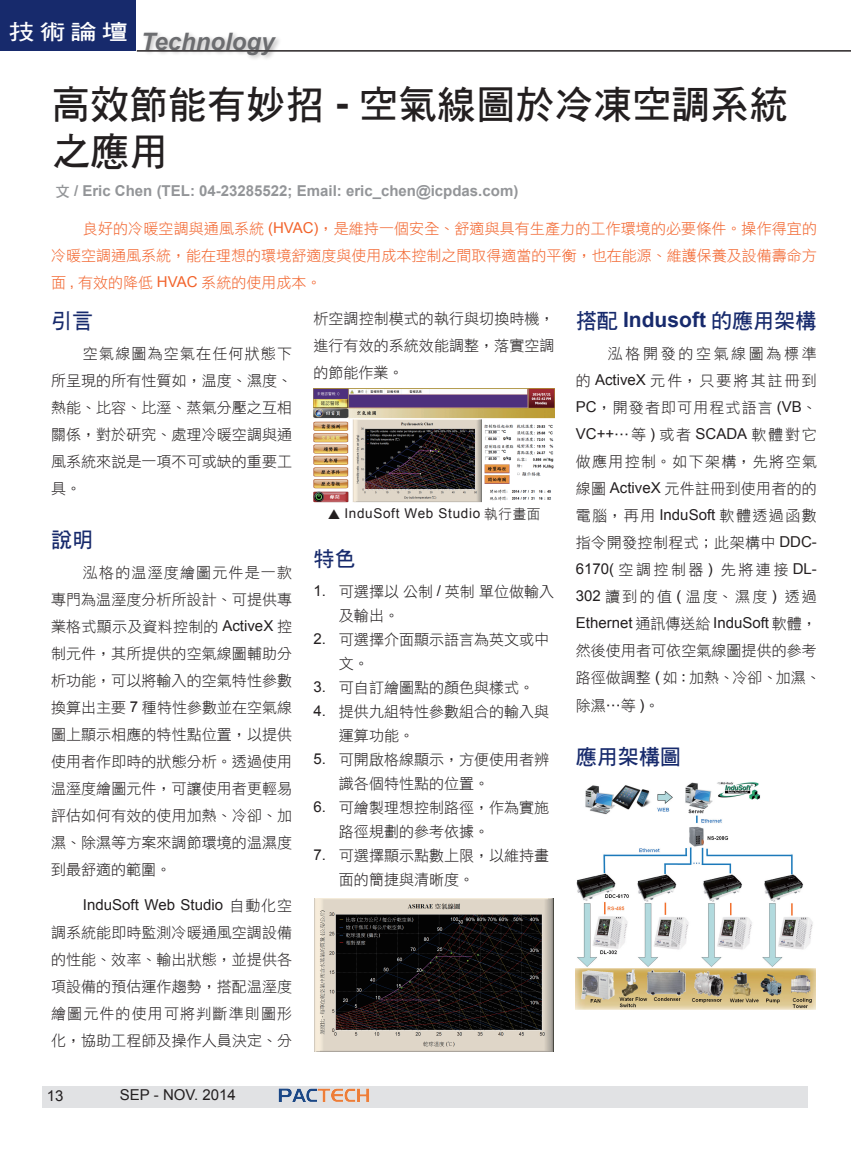
<style>
.page{position:relative;width:851px;height:1149px;background:#fff}
.page>*{position:absolute;margin:0;border:0;box-sizing:border-box;transform-origin:0 0}
.t1{font:39px/46.8px "DF Hei Bd HK BF";color:#231f20}
.t2{font:italic 700 24px "Arial";color:#6c6d70}
.t3{font:700 21px "Arial";color:#172a6c}
.t4{font:21px "DF Hei Bd HK BF";color:#172a6c}
.t5{font:21px "DF Hei Bd HK BF";color:#fff;scale:1.25 1}
.t6{font:15px/27px "DF Hei Lt HK BF";letter-spacing:.005em;color:#231f20}
.t7{font:15px/27px "DF Hei Lt HK BF";color:#f2632b;text-align:justify}
.t8{font:15px "Arial";color:#231f20}
.t9{font:700 15px "Arial";color:#939598}
.t10{font:15px "DF Hei Lt HK BF";letter-spacing:.15em;color:#231f20}
.t11{font:13.5px "Arial";letter-spacing:.05em;color:#231f20}
.s1{font-family:"Arial";font-weight:700}
.s2{font-family:"DF Hei Bd HK BF";font-weight:400}
.s3{font-family:"Arial"}
.s4{font-family:"DF Hei Lt HK BF"}
</style>
<div class="page">
<div style="left:0;top:0;width:136px;height:51px;background:#172a6c"></div>
<div style="left:141px;top:30px;width:141px;height:31px;background:#231f20;opacity:.3"></div>
<hr style="left:137px;top:51px;width:713px;height:1px;background:#231f20">
<div style="left:43px;top:1085px;width:765px;height:21px;background:#e1e2e4"></div>
<img style="left:274px;top:1085px;width:98px;height:17px">
<img style="left:313px;top:388px;width:241px;height:115px">
<img style="left:575px;top:782px;width:240px;height:227px">
<img style="left:314px;top:898px;width:239px;height:153px">
<h3 class="t5" style="left:9px;top:22px;width:97px">技術論壇</h3>
<h2 class="t2" style="left:141px;top:25px;width:135px">Technology</h2>
<h1 class="t1" style="left:51px;top:81px;width:738px">高效節能有妙招 <span class="s1">-</span> 空氣線圖於冷凍空調系統之應用</h1>
<p class="t9" style="left:55px;top:180px;width:464px"><span class="s2">文</span> / Eric Chen (TEL: 04-23285522; Email: eric_chen@icpdas.com)</p>
<p class="t7" style="left:51px;top:215px;width:767px;text-indent:32px">良好的冷暖空調與通風系統 <span class="s3">(HVAC)</span>，是維持一個安全、舒適與具有生產力的工作環境的必要條件。操作得宜的冷暖空調通風系統，能在理想的環境舒適度與使用成本控制之間取得適當的平衡，也在能源、維護保養及設備壽命方面 <span class="s3">,</span> 有效的降低 <span class="s3">HVAC</span> 系統的使用成本。</p>
<h3 class="t4" style="left:51px;top:310px;width:43px">引言</h3>
<p class="t6" style="left:51px;top:340px;width:242px;text-align:justify;text-indent:32px">空氣線圖為空氣在任何狀態下所呈現的所有性質如，溫度、濕度、熱能、比容、比溼、蒸氣分壓之互相關係，對於研究、處理冷暖空調與通風系統來說是一項不可或缺的重要工具。</p>
<h3 class="t4" style="left:51px;top:529px;width:43px">說明</h3>
<p class="t6" style="left:51px;top:559px;width:242px;text-align:justify;text-indent:32px">泓格的溫溼度繪圖元件是一款專門為溫溼度分析所設計、可提供專業格式顯示及資料控制的 <span class="s3">ActiveX</span> 控制元件，其所提供的空氣線圖輔助分析功能，可以將輸入的空氣特性參數換算出主要 <span class="s3">7</span> 種特性參數並在空氣線圖上顯示相應的特性點位置，以提供使用者作即時的狀態分析。透過使用溫溼度繪圖元件，可讓使用者更輕易評估如何有效的使用加熱、冷卻、加濕、除濕等方案來調節環境的溫濕度到最舒適的範圍。</p>
<p class="t8" style="left:83px;top:894px;width:211px">InduSoft Web Studio <span class="s4">自動化空</span></p>
<p class="t6" style="left:51px;top:918px;width:242px;text-align:justify">調系統能即時監測冷暖通風空調設備的性能、效率、輸出狀態，並提供各項設備的預估運作趨勢，搭配溫溼度繪圖元件的使用可將判斷準則圖形化，協助工程師及操作人員決定、分</p>
<p class="t8" style="left:47px;top:1085px;width:18px">13</p>
<p class="t8" style="left:120px;top:1084px;width:117px">SEP - NOV. 2014</p>
<p class="t6" style="left:313px;top:304px;width:242px;text-align:justify">析空調控制模式的執行與切換時機，進行有效的系統效能調整，落實空調的節能作業。</p>
<p class="t11" style="left:344px;top:504px;width:197px">InduSoft Web Studio <span class="s4">執行畫面</span></p>
<h3 class="t4" style="left:313px;top:548px;width:43px">特色</h3>
<p class="t6" style="left:339px;top:579px;width:217px;line-height:24px;text-indent:-26px"><span class="s3">1.</span> 可選擇以公制 <span class="s3">/</span> 英制單位做輸入及輸出。</p>
<p class="t6" style="left:339px;top:627px;width:211px;line-height:24px;text-indent:-26px"><span class="s3">2.</span> 可選擇介面顯示語言為英文或中文。</p>
<p class="t6" style="left:313px;top:673px;width:222px"><span class="s3">3.</span> 可自訂繪圖點的顏色與樣式。</p>
<p class="t6" style="left:339px;top:699px;width:211px;line-height:24px;text-indent:-26px"><span class="s3">4.</span> 提供九組特性參數組合的輸入與運算功能。</p>
<p class="t6" style="left:339px;top:747px;width:211px;line-height:24px;text-indent:-26px"><span class="s3">5.</span> 可開啟格線顯示，方便使用者辨識各個特性點的位置。</p>
<p class="t6" style="left:339px;top:795px;width:211px;line-height:24px;text-indent:-26px"><span class="s3">6.</span> 可繪製理想控制路徑，作為實施路徑規劃的參考依據。</p>
<p class="t6" style="left:339px;top:843px;width:211px;line-height:24px;text-indent:-26px"><span class="s3">7.</span> 可選擇顯示點數上限，以維持畫面的簡捷與清晰度。</p>
<h3 class="t3" style="left:575px;top:305px;width:242px"><span class="s2">搭配</span> Indusoft <span class="s2">的應用架構</span></h3>
<p class="t6" style="left:575px;top:340px;width:242px;text-align:justify;text-indent:32px">泓格開發的空氣線圖為標準的 <span class="s3">ActiveX</span> 元件，只要將其註冊到<span class="s3">PC</span>，開發者即可用程式語言 <span class="s3">(VB</span>、</p>
<p class="t8" style="left:575px;top:423px;width:242px">VC++<span class="s4">…等</span> ) <span class="s4">或者</span> SCADA <span class="s4">軟體對它</span></p>
<p class="t6" style="left:575px;top:448px;width:242px;text-align:justify">做應用控制。如下架構，先將空氣線圖 <span class="s3">ActiveX</span> 元件註冊到使用者的的電腦，再用 <span class="s3">InduSoft</span> 軟體透過函數指令開發控制程式；此架構中 <span class="s3">DDC-</span></p>
<p class="t8" style="left:575px;top:558px;width:242px">6170( <span class="s4">空調控制器</span> ) <span class="s4">先將連接</span> DL-</p>
<p class="t10" style="left:575px;top:589px;width:242px"><span class="s3">302</span> 讀到的值 <span class="s3">(</span> 溫度、濕度 <span class="s3">)</span> 透過</p>
<p class="t8" style="left:575px;top:612px;width:242px">Ethernet <span class="s4">通訊傳送給</span> InduSoft <span class="s4">軟體，</span></p>
<p class="t6" style="left:575px;top:637px;width:246px">然後使用者可依空氣線圖提供的參考路徑做調整 <span class="s3">(</span> 如：加熱、冷卻、加濕、除濕…等 <span class="s3">)</span>。</p>
<h3 class="t4" style="left:575px;top:745px;width:106px">應用架構圖</h3>
</div>
